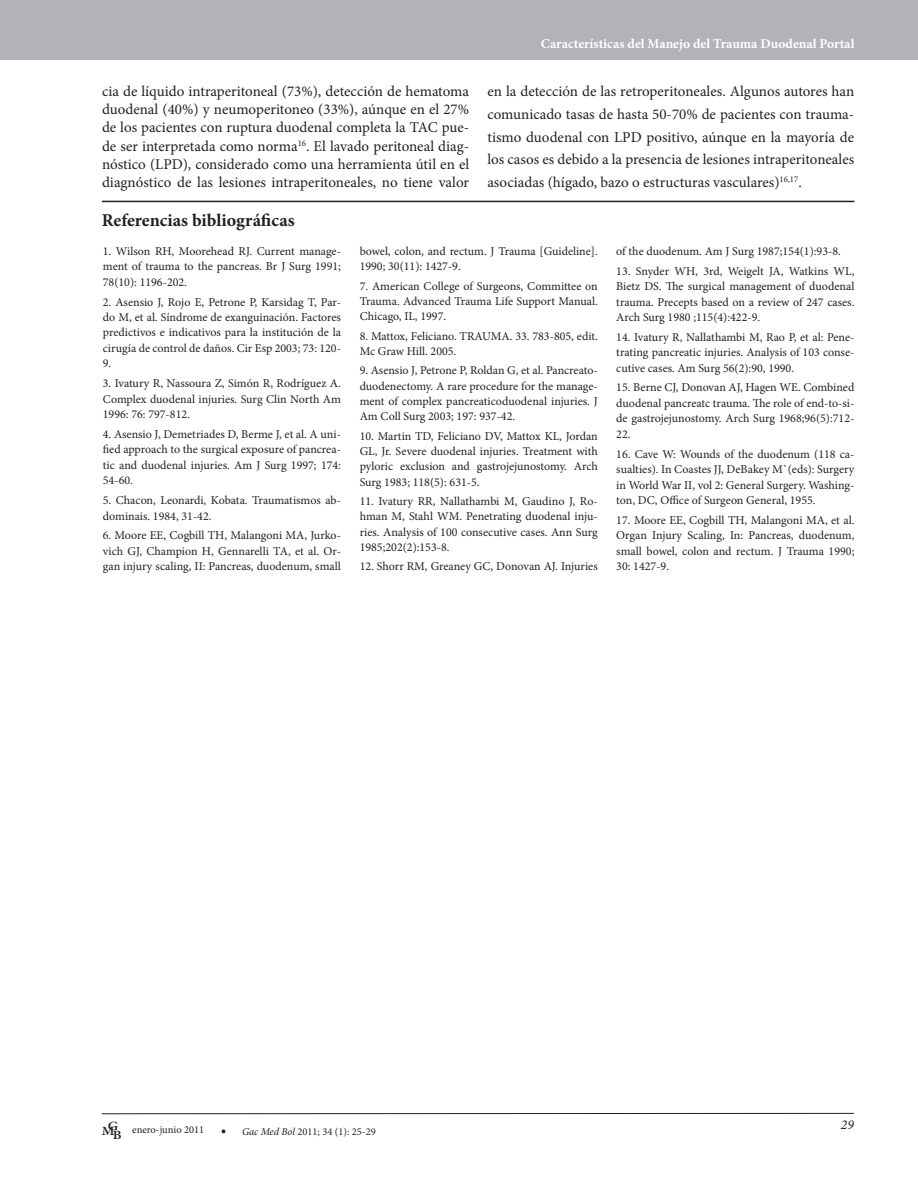
<style>
.page{position:relative;width:918px;height:1188px;background:#fff}
.page>*{position:absolute;margin:0;border:0;box-sizing:border-box;transform-origin:0 0}
.t1{font:700 18px "Minion Pro";letter-spacing:-.005em;color:#231f20}
.t2{font:15px/18.3px "Minion Pro";color:#231f20;text-align:justify}
.t3{font:700 13.5px "Minion Pro";letter-spacing:-.005em;color:#fff}
.t4{font:italic 13.5px "Minion Pro";color:#231f20}
.t5{font:600 12.6px "Minion Pro";color:#231f20;scale:1.15 1}
.t6{font:12px/15.5px "Minion Pro";color:#231f20;text-align:justify}
.t7{font:10.5px "Minion Pro";color:#231f20}
.s1{font-style:italic}
</style>
<div class="page">
<hr style="left:102px;top:1113px;width:752px;height:1px;background:#231f20">
<div style="left:0;top:0;width:918px;height:60px;background:#b2b3b7"></div>
<hr style="left:102px;top:201px;width:752px;height:1px;background:#231f20">
<svg style="left:222px;top:1129px;width:3px;height:4px"></svg>
<p class="t3" style="left:541px;top:34px;width:315px">Características del Manejo del Trauma Duodenal Portal</p>
<p class="t2" style="left:102px;top:82px;width:369px">cia de líquido intraperitoneal (73%), detección de hematoma duodenal (40%) y neumoperitoneo (33%), aúnque en el 27% de los pacientes con ruptura duodenal completa la TAC pue&shy;de ser interpretada como norma<sup>16</sup>. El lavado peritoneal diag&shy;nóstico (LPD), considerado como una herramienta útil en el diagnóstico de las lesiones intraperitoneales, no tiene valor</p>
<p class="t2" style="left:487px;top:80px;width:368px;line-height:22.8px">en la detección de las retroperitoneales. Algunos autores han comunicado tasas de hasta 50-70% de pacientes con trauma&shy;tismo duodenal con LPD positivo, aúnque en la mayoría de los casos es debido a la presencia de lesiones intraperitoneales asociadas (hígado, bazo o estructuras vasculares)<sup>16,17</sup>.</p>
<p class="t1" style="left:102px;top:208px;width:194px">Referencias bibliográficas</p>
<p class="t6" style="left:103px;top:243px;width:240px">1. Wilson RH, Moorehead RJ. Current manage&shy;ment of trauma to the pancreas. Br J Surg 1991; 78(10): 1196-202.</p>
<p class="t6" style="left:103px;top:294px;width:240px">2. Asensio J, Rojo E, Petrone P, Karsidag T, Par&shy;do M, et al. Síndrome de exanguinación. Factores predictivos e indicativos para la institución de la cirugía de control de daños. Cir Esp 2003; 73: 120- 9.</p>
<p class="t6" style="left:103px;top:376px;width:240px">3. Ivatury R, Nassoura Z, Simón R, Rodríguez A.<br>Complex duodenal injuries. Surg Clin North Am 1996: 76: 797-812.</p>
<p class="t6" style="left:103px;top:426px;width:240px">4. Asensio J, Demetriades D, Berme J, et al. A uni&shy;fied approach to the surgical exposure of pancrea&shy;tic and duodenal injuries. Am J Surg 1997; 174:<br>54-60.</p>
<p class="t6" style="left:103px;top:493px;width:240px">5. Chacon, Leonardi, Kobata. Traumatismos ab&shy;dominais. 1984, 31-42.</p>
<p class="t6" style="left:103px;top:528px;width:240px">6. Moore EE, Cogbill TH, Malangoni MA, Jurko&shy;vich GJ, Champion H, Gennarelli TA, et al. Or&shy;gan injury scaling, II: Pancreas, duodenum, small</p>
<p class="t6" style="left:360px;top:243px;width:240px">bowel, colon, and rectum. J Trauma [Guideline].<br>1990; 30(11): 1427-9.</p>
<p class="t6" style="left:360px;top:278px;width:240px">7. American College of Surgeons, Committee on Trauma. Advanced Trauma Life Support Manual.<br>Chicago, IL, 1997.</p>
<p class="t6" style="left:360px;top:328px;width:240px">8. Mattox, Feliciano. TRAUMA. 33. 783-805, edit.<br>Mc Graw Hill. 2005.</p>
<p class="t6" style="left:360px;top:363px;width:240px">9. Asensio J, Petrone P, Roldan G, et al. Pancreato&shy;duodenectomy. A rare procedure for the manage&shy;ment of complex pancreaticoduodenal injuries. J Am Coll Surg 2003; 197: 937-42.</p>
<p class="t6" style="left:360px;top:428px;width:240px">10. Martin TD, Feliciano DV, Mattox KL, Jordan GL, Jr. Severe duodenal injuries. Treatment with pyloric exclusion and gastrojejunostomy. Arch Surg 1983; 118(5): 631-5.</p>
<p class="t6" style="left:360px;top:494px;width:240px">11. Ivatury RR, Nallathambi M, Gaudino J, Ro&shy;hman M, Stahl WM. Penetrating duodenal inju&shy;ries. Analysis of 100 consecutive cases. Ann Surg 1985;202(2):153-8.</p>
<p class="t6" style="left:360px;top:559px;width:240px">12. Shorr RM, Greaney GC, Donovan AJ. Injuries</p>
<p class="t6" style="left:616px;top:243px;width:226px">of the duodenum. Am J Surg 1987;154(1):93-8.</p>
<p class="t6" style="left:616px;top:263px;width:240px">13. Snyder WH, 3rd, Weigelt JA, Watkins WL, Bietz DS. The surgical management of duodenal trauma. Precepts based on a review of 247 cases.<br>Arch Surg 1980 ;115(4):422-9.</p>
<p class="t6" style="left:616px;top:329px;width:240px">14. Ivatury R, Nallathambi M, Rao P, et al: Pene&shy;trating pancreatic injuries. Analysis of 103 conse&shy;cutive cases. Am Surg 56(2):90, 1990.</p>
<p class="t6" style="left:616px;top:380px;width:240px">15. Berne CJ, Donovan AJ, Hagen WE. Combined duodenal pancreatc trauma. The role of end-to-si&shy;de gastrojejunostomy. Arch Surg 1968;96(5):712- 22.</p>
<p class="t6" style="left:616px;top:446px;width:240px">16. Cave W: Wounds of the duodenum (118 ca&shy;sualties). In Coastes JJ, DeBakey M`(eds): Surgery in World War II, vol 2: General Surgery. Washing&shy;ton, DC, Office of Surgeon General, 1955.</p>
<p class="t6" style="left:616px;top:512px;width:240px">17. Moore EE, Cogbill TH, Malangoni MA, et al.<br>Organ Injury Scaling, In: Pancreas, duodenum, small bowel, colon and rectum. J Trauma 1990; 30: 1427-9.</p>
<p class="t5" style="left:108px;top:1118px;width:11px">G</p>
<p class="t4" style="left:841px;top:1115px;width:14px">29</p>
<p class="t5" style="left:102px;top:1125px;width:19px">MB</p>
<p class="t7" style="left:132px;top:1123px;width:74px">enero-junio 2011</p>
<p class="t7" style="left:242px;top:1124px;width:135px"><span class="s1">Gac Med Bol</span> 2011; 34 (1): 25-29</p>
</div>
